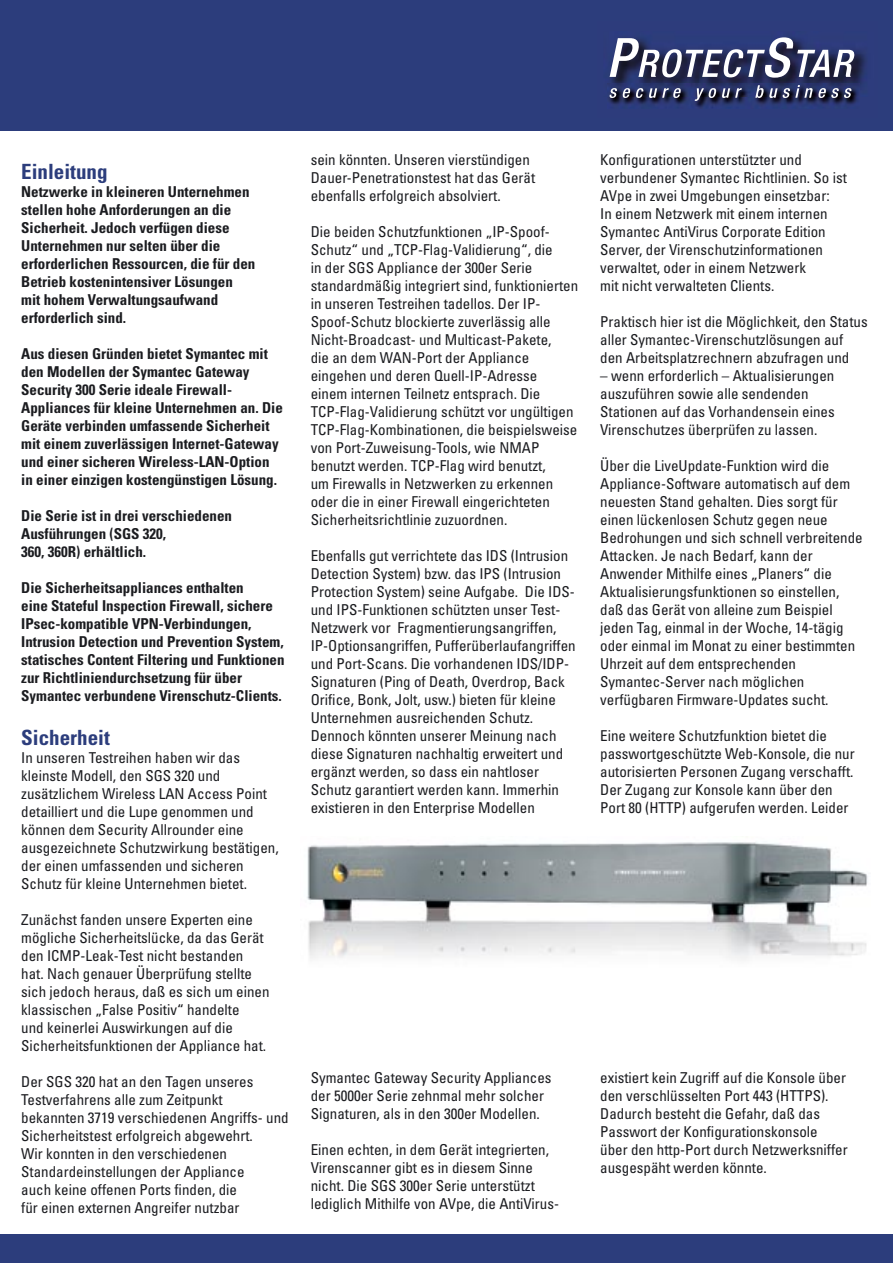
<style>
.page{position:relative;width:893px;height:1263px;background:#fff}
.page>*{position:absolute;margin:0;border:0;box-sizing:border-box;transform-origin:0 0}
.t1{font:700 condensed 21px "Univers";color:#2c3d7c}
.t2{font:condensed 15px/18px "Univers";color:#1b1c20}
.t3{font:700 condensed 15px/18px "Univers";color:#1b1c20}
</style>
<div class="page">
<div style="left:0;top:1234px;width:893px;height:29px;background:#2c3d7c"></div>
<div style="left:0;top:0;width:893px;height:130px;background:#2c3d7c"></div>
<img style="left:607px;top:50px;width:260px;height:37px">
<svg style="left:610px;top:37px;width:245px;height:41px"></svg>
<img style="left:608px;top:84px;width:251px;height:25px">
<svg style="left:609px;top:88px;width:21px;height:10px"></svg>
<svg style="left:636px;top:88px;width:45px;height:10px"></svg>
<svg style="left:695px;top:88px;width:21px;height:13px"></svg>
<svg style="left:722px;top:88px;width:20px;height:10px"></svg>
<svg style="left:755px;top:85px;width:97px;height:13px"></svg>
<img style="left:307px;top:842px;width:561px;height:118px">
<h1 class="t1" style="left:21px;top:159px;width:88px">Einleitung</h1>
<p class="t3" style="left:21px;top:183px;width:236px">Netzwerke in kleineren Unternehmen stellen hohe Anforderungen an die Sicherheit. Jedoch verfügen diese Unternehmen nur selten über die erforderlichen Ressourcen, die für den Betrieb kostenintensiver Lösungen mit hohem Verwaltungsaufwand erforderlich sind.</p>
<p class="t3" style="left:21px;top:345px;width:263px">Aus diesen Gründen bietet Symantec mit den Modellen der Symantec Gateway Security 300 Serie ideale Firewall-Appliances für kleine Unternehmen an. Die Geräte verbinden umfassende Sicherheit mit einem zuverlässigen Internet-Gateway und einer sicheren Wireless-LAN-Option in einer einzigen kostengünstigen Lösung.</p>
<p class="t3" style="left:21px;top:507px;width:212px">Die Serie ist in drei verschiedenen<br>Ausführungen (SGS 320,<br>360, 360R) erhältlich.</p>
<p class="t3" style="left:21px;top:579px;width:265px">Die Sicherheitsappliances enthalten<br>eine Stateful Inspection Firewall, sichere IPsec-kompatible VPN-Verbindungen, Intrusion Detection und Prevention System, statisches Content Filtering und Funktionen zur Richtliniendurchsetzung für über Symantec verbundene Virenschutz-Clients.</p>
<h1 class="t1" style="left:21px;top:724px;width:90px">Sicherheit</h1>
<p class="t2" style="left:21px;top:748px;width:259px">In unseren Testreihen haben wir das kleinste Modell, den SGS 320 und zusätzlichem Wireless LAN Access Point detailliert und die Lupe genommen und können dem Security Allrounder eine ausgezeichnete Schutzwirkung bestätigen, der einen umfassenden und sicheren Schutz für kleine Unternehmen bietet.</p>
<p class="t2" style="left:21px;top:910px;width:250px">Zunächst fanden unsere Experten eine mögliche Sicherheitslücke, da das Gerät den ICMP-Leak-Test nicht bestanden hat. Nach genauer Überprüfung stellte sich jedoch heraus, daß es sich um einen klassischen „False Positiv“ handelte<br>und keinerlei Auswirkungen auf die Sicherheitsfunktionen der Appliance hat.</p>
<p class="t2" style="left:21px;top:1072px;width:269px">Der SGS 320 hat an den Tagen unseres Testverfahrens alle zum Zeitpunkt bekannten 3719 verschiedenen Angriffs- und Sicherheitstest erfolgreich abgewehrt.<br>Wir konnten in den verschiedenen Standardeinstellungen der Appliance<br>auch keine offenen Ports finden, die<br>für einen externen Angreifer nutzbar</p>
<p class="t2" style="left:311px;top:151px;width:226px">sein könnten. Unseren vierstündigen<br>Dauer-Penetrationstest hat das Gerät ebenfalls erfolgreich absolviert.</p>
<p class="t2" style="left:311px;top:223px;width:269px">Die beiden Schutzfunktionen „IP-Spoof-Schutz“ und „TCP-Flag-Validierung“, die<br>in der SGS Appliance der 300er Serie standardmäßig integriert sind, funktionierten in unseren Testreihen tadellos. Der IP-Spoof-Schutz blockierte zuverlässig alle Nicht-Broadcast- und Multicast-Pakete,<br>die an dem WAN-Port der Appliance eingehen und deren Quell-IP-Adresse<br>einem internen Teilnetz entsprach. Die TCP-Flag-Validierung schützt vor ungültigen TCP-Flag-Kombinationen, die beispielsweise von Port-Zuweisung-Tools, wie NMAP benutzt werden. TCP-Flag wird benutzt,<br>um Firewalls in Netzwerken zu erkennen oder die in einer Firewall eingerichteten Sicherheitsrichtlinie zuzuordnen.</p>
<p class="t2" style="left:311px;top:547px;width:266px">Ebenfalls gut verrichtete das IDS (Intrusion Detection System) bzw. das IPS (Intrusion Protection System) seine Aufgabe. Die IDS&shy;und IPS-Funktionen schützten unser Test-Netzwerk vor Fragmentierungsangriffen, IP-Optionsangriffen, Pufferüberlaufangriffen und Port-Scans. Die vorhandenen IDS/IDP-Signaturen (Ping of Death, Overdrop, Back Orifice, Bonk, Jolt, usw.) bieten für kleine Unternehmen ausreichenden Schutz.<br>Dennoch könnten unserer Meinung nach diese Signaturen nachhaltig erweitert und ergänzt werden, so dass ein nahtloser Schutz garantiert werden kann. Immerhin existieren in den Enterprise Modellen</p>
<p class="t2" style="left:600px;top:151px;width:248px">Konfigurationen unterstützter und verbundener Symantec Richtlinien. So ist AVpe in zwei Umgebungen einsetzbar:<br>In einem Netzwerk mit einem internen Symantec AntiVirus Corporate Edition Server, der Virenschutzinformationen verwaltet, oder in einem Netzwerk<br>mit nicht verwalteten Clients.</p>
<p class="t2" style="left:600px;top:313px;width:269px">Praktisch hier ist die Möglichkeit, den Status aller Symantec-Virenschutzlösungen auf den Arbeitsplatzrechnern abzufragen und</p>
<p class="t2" style="left:600px;top:367px;width:236px">– wenn erforderlich – Aktualisierungen auszuführen sowie alle sendenden Stationen auf das Vorhandensein eines Virenschutzes überprüfen zu lassen.</p>
<p class="t2" style="left:600px;top:457px;width:264px">Über die LiveUpdate-Funktion wird die Appliance-Software automatisch auf dem neuesten Stand gehalten. Dies sorgt für einen lückenlosen Schutz gegen neue Bedrohungen und sich schnell verbreitende Attacken. Je nach Bedarf, kann der Anwender Mithilfe eines „Planers“ die Aktualisierungsfunktionen so einstellen, daß das Gerät von alleine zum Beispiel jeden Tag, einmal in der Woche, 14-tägig oder einmal im Monat zu einer bestimmten Uhrzeit auf dem entsprechenden Symantec-Server nach möglichen verfügbaren Firmware-Updates sucht.</p>
<p class="t2" style="left:600px;top:727px;width:256px">Eine weitere Schutzfunktion bietet die passwortgeschützte Web-Konsole, die nur autorisierten Personen Zugang verschafft.<br>Der Zugang zur Konsole kann über den Port 80 (HTTP) aufgerufen werden. Leider</p>
<p class="t2" style="left:311px;top:1069px;width:242px">Symantec Gateway Security Appliances der 5000er Serie zehnmal mehr solcher<br>Signaturen, als in den 300er Modellen.</p>
<p class="t2" style="left:311px;top:1141px;width:250px">Einen echten, in dem Gerät integrierten, Virenscanner gibt es in diesem Sinne nicht. Die SGS 300er Serie unterstützt lediglich Mithilfe von AVpe, die AntiVirus-</p>
<p class="t2" style="left:600px;top:1069px;width:249px">existiert kein Zugriff auf die Konsole über den verschlüsselten Port 443 (HTTPS).<br>Dadurch besteht die Gefahr, daß das Passwort der Konfigurationskonsole über den http-Port durch Netzwerksniffer ausgespäht werden könnte.</p>
</div>
